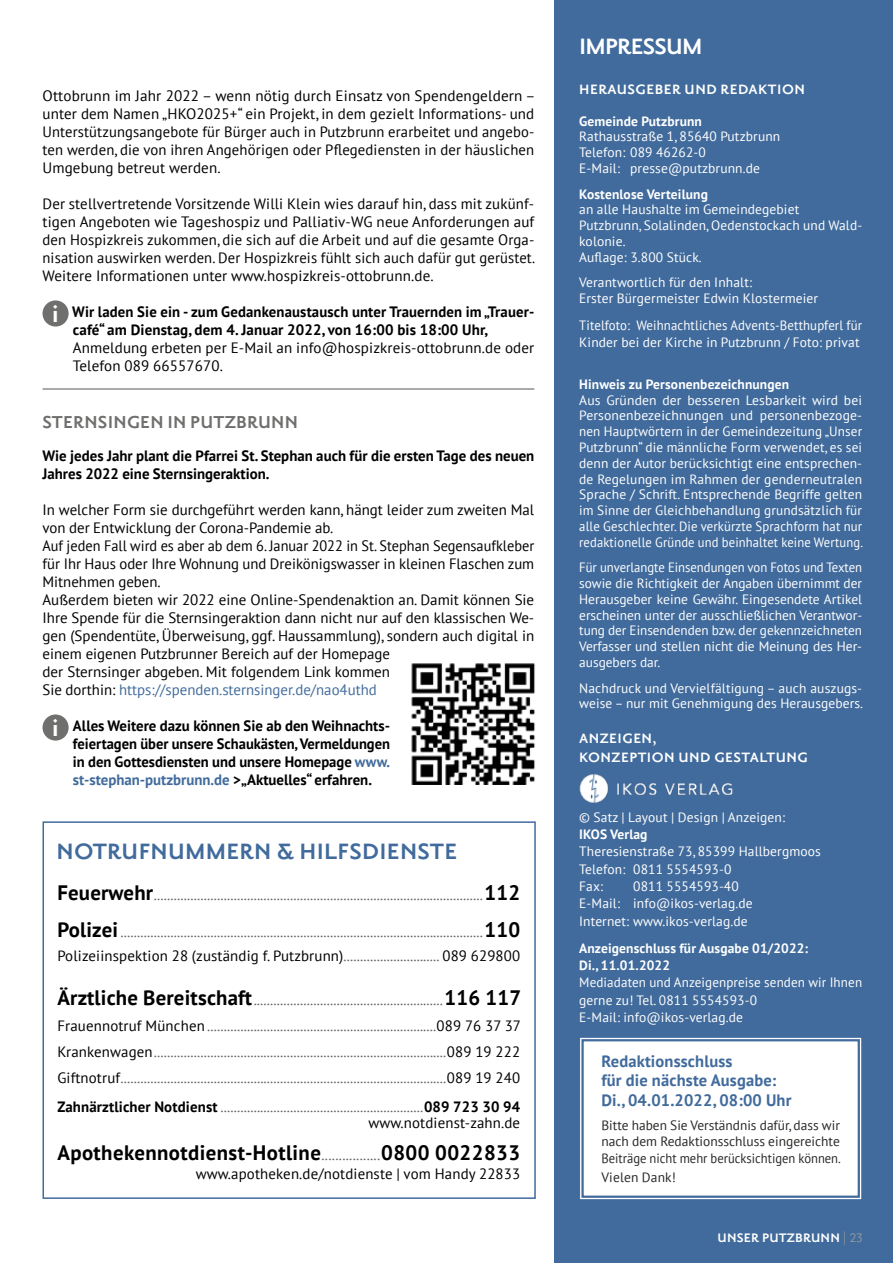
<style>
.page{position:relative;width:893px;height:1263px;background:#fff}
.page>*{position:absolute;margin:0;border:0;box-sizing:border-box;transform-origin:0 0}
.t1{font:700 27px "Priori Sans OT";letter-spacing:.01em;color:#416b9c}
.t2{font:700 27px "Priori Sans OT";letter-spacing:-.03em;color:#fff}
.t3{font:700 21px "Priori Sans OT";letter-spacing:.01em;color:#6f6f6e}
.t4{font:700 20.85px "PT Sans";letter-spacing:.02em;color:#000}
.t5{font:700 16.5px/19.5px "PT Sans";letter-spacing:.01em;color:#416b9c}
.t6{font:700 16.5px/18.8px "Priori Sans OT";letter-spacing:.03em;color:#fff}
.t7{font:15px/18px "PT Sans";color:#000;text-align:justify}
.t8{font:700 15px/18px "PT Sans";color:#000}
.t9{font:700 15px "Priori Sans OT";letter-spacing:.01em;color:#fff}
.t10{font:14.85px/26px "PT Sans";letter-spacing:.01em;color:#636362}
.t11{font:14.85px "PT Sans";letter-spacing:.01em;color:#000}
.t12{font:13.5px/15.8px "PT Sans";letter-spacing:.01em;color:#fff}
.t13{font:13.5px/15.8px "PT Sans";letter-spacing:.01em;color:#fff;text-align:justify;scale:.94 1}
.t14{font:700 13.5px/17.2px "PT Sans";letter-spacing:.01em;color:#fff}
.t15{font:13.5px/16.5px "PT Sans";color:#282827;text-align:justify}
.t16{font:13.5px/17.2px "PT Sans";letter-spacing:.01em;color:#fff;scale:.95 1}
.s1{font-family:"Priori Sans OT";font-size:31.2px;color:#fff}
.s2{color:#416b9c}
.s3{font-weight:700;font-size:20.85px;color:#000}
.s4{color:#000}
.s5{font-weight:700;color:#000}
.s6{font-weight:400;font-size:14.85px;color:#636362}
.s7{font-weight:400;color:#9c9d9d}
</style>
<div class="page">
<div style="left:555px;top:0;width:338px;height:1263px;background:#416b9c"></div>
<img style="left:579px;top:774px;width:154px;height:28px">
<div style="left:580px;top:1037px;width:282px;height:163px;background:#fff"></div>
<div style="left:581px;top:1039px;width:279px;height:159px;border:2px solid #416b9c"></div>
<hr style="left:43px;top:389px;width:491px;height:1px;background:#565656">
<svg style="left:43px;top:300px;width:26px;height:26px"></svg>
<svg style="left:43px;top:714px;width:26px;height:26px"></svg>
<div style="left:43px;top:821px;width:493px;height:378px;border:2px solid #416b9c"></div>
<img style="left:411px;top:663px;width:124px;height:122px">
<p class="t7" style="left:43px;top:86px;width:495px">Ottobrunn im Jahr 2022 – wenn nötig durch Einsatz von Spendengeldern – unter dem Namen „HKO2025+“ ein Projekt, in dem gezielt Informations- und Unterstützungsangebote für Bürger auch in Putzbrunn erarbeitet und angebo&shy;ten werden, die von ihren Angehörigen oder Pflegediensten in der häuslichen Umgebung betreut werden.</p>
<p class="t7" style="left:43px;top:194px;width:494px">Der stellvertretende Vorsitzende Willi Klein wies darauf hin, dass mit zukünf&shy;tigen Angeboten wie Tageshospiz und Palliativ-WG neue Anforderungen auf den Hospizkreis zukommen, die sich auf die Arbeit und auf die gesamte Orga&shy;nisation auswirken werden. Der Hospizkreis fühlt sich auch dafür gut gerüstet.<br>Weitere Informationen unter www.hospizkreis-ottobrunn.de.</p>
<p class="t8" style="left:73px;top:302px;width:461px;text-indent:-21px"><span class="s1">i</span> Wir laden Sie ein - zum Gedankenaustausch unter Trauernden im „Trauer&shy;café“ am Dienstag, dem 4. Januar 2022, von 16:00 bis 18:00 Uhr,</p>
<p class="t7" style="left:73px;top:338px;width:463px">Anmeldung erbeten per E-Mail an info@hospizkreis-ottobrunn.de oder<br>Telefon 089 66557670.</p>
<h2 class="t3" style="left:43px;top:411px;width:257px">STERNSINGEN IN PUTZBRUNN</h2>
<p class="t8" style="left:43px;top:446px;width:493px">Wie jedes Jahr plant die Pfarrei St. Stephan auch für die ersten Tage des neuen<br>Jahres 2022 eine Sternsingeraktion.</p>
<p class="t7" style="left:43px;top:500px;width:493px;text-align:left">In welcher Form sie durchgeführt werden kann, hängt leider zum zweiten Mal von der Entwicklung der Corona-Pandemie ab.<br>Auf jeden Fall wird es aber ab dem 6. Januar 2022 in St. Stephan Segensaufkleber für Ihr Haus oder Ihre Wohnung und Dreikönigswasser in kleinen Flaschen zum Mitnehmen geben.<br>Außerdem bieten wir 2022 eine Online-Spendenaktion an. Damit können Sie Ihre Spende für die Sternsingeraktion dann nicht nur auf den klassischen We&shy;gen (Spendentüte, Überweisung, ggf. Haussammlung), sondern auch digital in einem eigenen Putzbrunner Bereich auf der Homepage<br>der Sternsinger abgeben. Mit folgendem Link kommen<br>Sie dorthin: <span class="s2">https://spenden.sternsinger.de/nao4uthd</span></p>
<p class="t8" style="left:73px;top:716px;width:319px;text-align:justify;text-indent:-21px"><span class="s1">i</span> Alles Weitere dazu können Sie ab den Weihnachts&shy;feiertagen über unsere Schaukästen, Vermeldungen in den Gottesdiensten und unsere Homepage <span class="s2">www. st-stephan-putzbrunn.de</span> &gt;„Aktuelles“ erfahren.</p>
<h1 class="t1" style="left:57px;top:837px;width:402px">NOTRUFNUMMERN &amp; HILFSDIENSTE</h1>
<p class="t10" style="left:57px;top:881px;width:464px"><span class="s3">Feuerwehr</span>...................................................................................................<span class="s3">112</span></p>
<p class="t10" style="left:57px;top:920px;width:464px;line-height:23.1px"><span class="s3">Polizei</span>.............................................................................................................<span class="s3">110<br></span><span class="s4">Polizeiinspektion 28 (zuständig f. Putzbrunn)</span>............................. <span class="s4">089 629800</span></p>
<p class="t10" style="left:57px;top:987px;width:465px;text-align:justify"><span class="s3">Ärztliche Bereitschaft</span>.........................................................<span class="s3">116 117<br></span><span class="s4">Frauennotruf München</span> .....................................................................<span class="s4">089 76 37 37<br>Krankenwagen</span>........................................................................................<span class="s4">089 19 222<br>Giftnotruf</span>..................................................................................................<span class="s4">089 19 240</span></p>
<p class="t10" style="left:57px;top:1099px;width:464px;line-height:15.9px;text-align:right"><span class="s5">Zahnärztlicher Notdienst</span> .............................................................<span class="s5">089 723 30 94 </span><span class="s4">www.notdienst-zahn.de</span></p>
<h3 class="t4" style="left:57px;top:1139px;width:464px">Apothekennotdienst-Hotline<span class="s6">.................</span>0800 0022833</h3>
<p class="t11" style="left:196px;top:1164px;width:326px">www.apotheken.de/notdienste | vom Handy 22833</p>
<h1 class="t2" style="left:579px;top:32px;width:125px">IMPRESSUM</h1>
<p class="t6" style="left:579px;top:80px;width:227px">HERAUSGEBER UND REDAKTION</p>
<p class="t14" style="left:579px;top:112px;width:124px">Gemeinde Putzbrunn</p>
<p class="t12" style="left:579px;top:128px;width:203px">Rathausstraße 1, 85640 Putzbrunn<br>Telefon: 089 46262-0<br>E-Mail: presse@putzbrunn.de</p>
<p class="t14" style="left:579px;top:185px;width:130px">Kostenlose Verteilung</p>
<p class="t12" style="left:579px;top:201px;width:284px">an alle Haushalte im Gemeindegebiet<br>Putzbrunn, Solalinden, Oedenstockach und Wald&shy;kolonie.<br>Auflage: 3.800 Stück.</p>
<p class="t12" style="left:579px;top:274px;width:240px">Verantwortlich für den Inhalt:<br>Erster Bürgermeister Edwin Klostermeier</p>
<p class="t16" style="left:579px;top:316px;width:299px">Titelfoto: Weihnachtliches Advents-Betthupferl für<br>Kinder bei der Kirche in Putzbrunn / Foto: privat</p>
<p class="t14" style="left:579px;top:375px;width:211px">Hinweis zu Personenbezeichnungen</p>
<p class="t12" style="left:579px;top:392px;width:285px;text-align:justify">Aus Gründen der besseren Lesbarkeit wird bei Personenbezeichnungen und personenbezoge&shy;nen Hauptwörtern in der Gemeindezeitung „Unser Putzbrunn“ die männliche Form verwendet, es sei denn der Autor berücksichtigt eine entsprechen&shy;de Regelungen im Rahmen der genderneutralen Sprache / Schrift. Entsprechende Begriffe gelten im Sinne der Gleichbehandlung grundsätzlich für alle Geschlechter. Die verkürzte Sprachform hat nur redaktionelle Gründe und beinhaltet keine Wertung.</p>
<p class="t13" style="left:579px;top:559px;width:302px">Für unverlangte Einsendungen von Fotos und Texten sowie die Richtigkeit der Angaben übernimmt der Herausgeber keine Gewähr. Eingesendete Artikel erscheinen unter der ausschließlichen Verantwor&shy;tung der Einsendenden bzw. der gekennzeichneten Verfasser und stellen nicht die Meinung des Her&shy;ausgebers dar.</p>
<p class="t12" style="left:579px;top:680px;width:285px">Nachdruck und Vervielfältigung – auch auszugs&shy;weise – nur mit Genehmigung des Herausgebers.</p>
<p class="t6" style="left:579px;top:729px;width:230px">ANZEIGEN,<br>KONZEPTION UND GESTALTUNG</p>
<p class="t12" style="left:579px;top:809px;width:207px">© Satz | Layout | Design | Anzeigen:</p>
<p class="t14" style="left:579px;top:825px;width:70px">IKOS Verlag</p>
<p class="t12" style="left:579px;top:843px;width:243px;line-height:17.2px">Theresienstraße 73, 85399 Hallbergmoos<br>Telefon: 0811 5554593-0<br>Fax:</p>
<p class="t12" style="left:579px;top:877px;width:175px;line-height:17.2px;text-indent:54px">0811 5554593-40<br>E-Mail: info@ikos-verlag.de<br>Internet: www.ikos-verlag.de</p>
<p class="t14" style="left:579px;top:939px;width:231px">Anzeigenschluss für Ausgabe 01/2022:<br>Di., 11.01.2022</p>
<p class="t12" style="left:579px;top:973px;width:284px;line-height:17.2px">Mediadaten und Anzeigenpreise senden wir Ihnen gerne zu! Tel. 0811 5554593-0<br>E-Mail: info@ikos-verlag.de</p>
<p class="t5" style="left:601px;top:1051px;width:191px">Redaktionsschluss<br>für die nächste Ausgabe:<br>Di., 04.01.2022, 08:00 Uhr</p>
<p class="t15" style="left:601px;top:1116px;width:241px">Bitte haben Sie Verständnis dafür, dass wir nach dem Redaktionsschluss eingereichte Beiträge nicht mehr berücksichtigen können.</p>
<p class="t15" style="left:601px;top:1169px;width:76px">Vielen Dank!</p>
<p class="t9" style="left:718px;top:1230px;width:146px">UNSER PUTZBRUNN <span class="s7">| 23</span></p>
</div>
